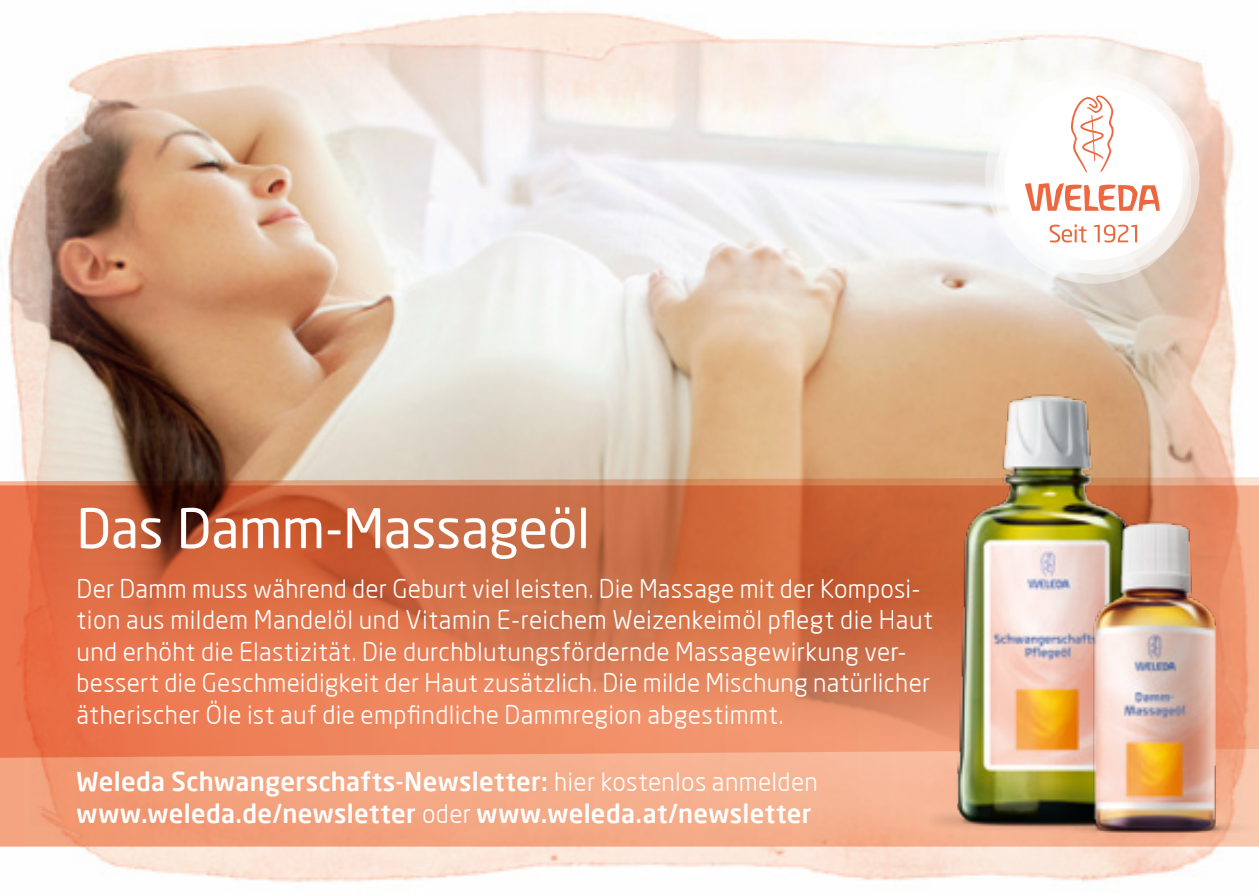
<style>
.page{position:relative;width:1259px;height:893px;background:#fff}
.page>*{position:absolute;margin:0;border:0;box-sizing:border-box;transform-origin:0 0}
.t1{font:500 54px "Neo Sans Weleda";letter-spacing:-.005em;color:#fff}
.t2{font:25.5px/31.5px "Neo Sans Weleda";letter-spacing:.01em;color:#fff}
.t3{font:700 25.5px/31.5px "Neo Sans Weleda";letter-spacing:.015em;color:#fff}
.s1{font-weight:400}
</style>
<div class="page">
<img style="left:8px;top:10px;width:1231px;height:873px">
<svg style="left:0;top:758px;width:893px;height:89px;background:#f4a784"></svg>
<svg style="left:0;top:477px;width:1259px;height:281px;background:#d8744d"></svg>
<svg style="left:985px;top:70px;width:214px;height:214px"></svg>
<img style="left:893px;top:368px;width:302px;height:515px">
<img style="left:1023px;top:492px;width:236px;height:388px">
<h1 class="t1" style="left:77px;top:495px;width:515px">Das Damm-Massageöl</h1>
<p class="t2" style="left:77px;top:572px;width:858px">Der Damm muss während der Geburt viel leisten. Die Massage mit der Komposi&shy;tion aus mildem Mandelöl und Vitamin E-reichem Weizenkeimöl pflegt die Haut und erhöht die Elastizität. Die durchblutungsfördernde Massagewirkung ver&shy;bessert die Geschmeidigkeit der Haut zusätzlich. Die milde Mischung natürlicher ätherischer Öle ist auf die empfindliche Dammregion abgestimmt.</p>
<p class="t3" style="left:77px;top:766px;width:743px">Weleda Schwangerschafts-Newsletter: <span class="s1">hier kostenlos anmelden </span>www.weleda.de/newsletter <span class="s1">oder</span> www.weleda.at/newsletter</p>
</div>
